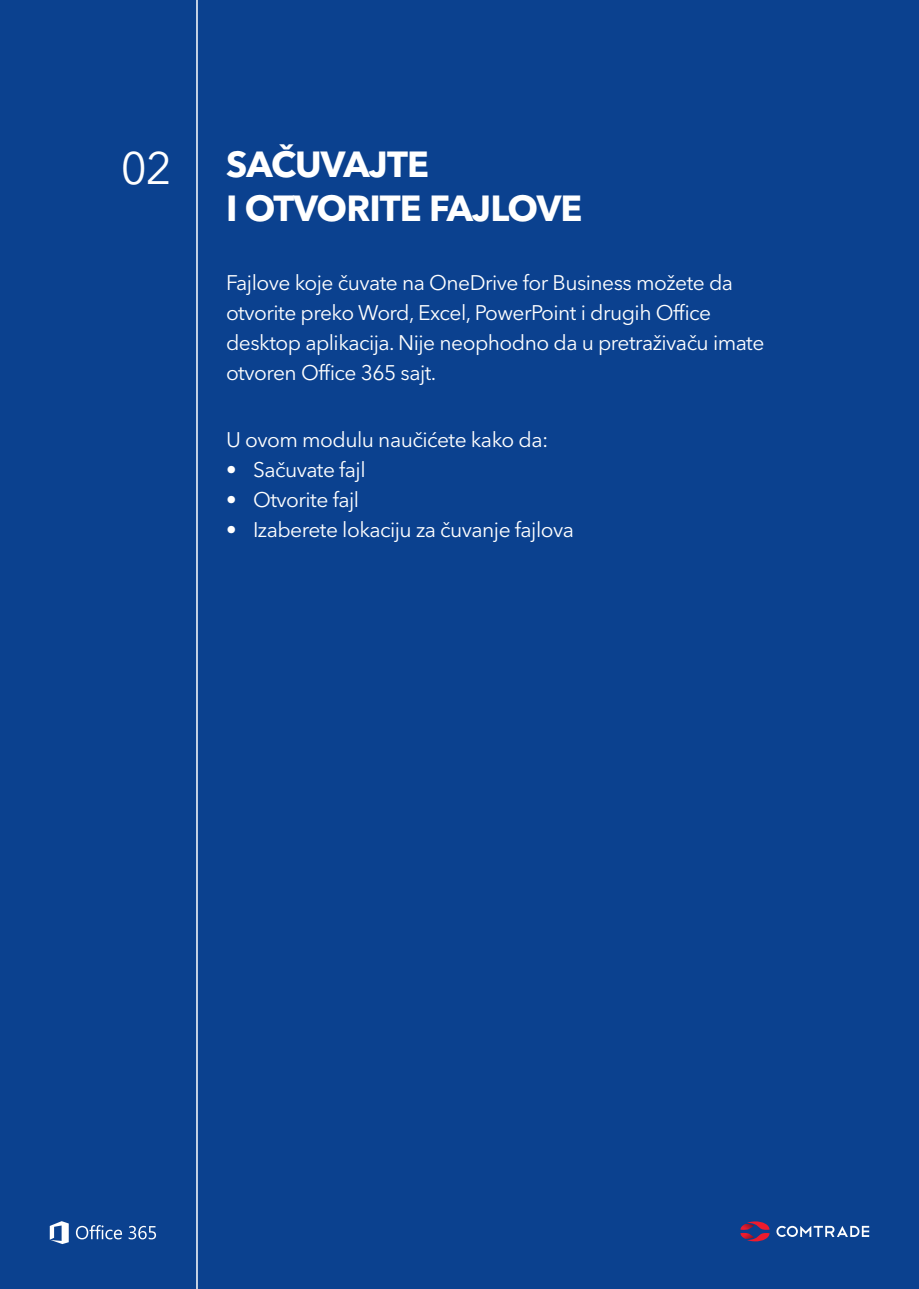
<style>
.page{position:relative;width:919px;height:1289px;background:#fff}
.page>*{position:absolute;margin:0;border:0;box-sizing:border-box;transform-origin:0 0}
.t1{font:45px "Avenir Next LT Pro";color:#fff}
.t2{font:700 36px/43.2px "Avenir Next LT Pro";color:#fff}
.t3{font:21px/30px "Avenir Next LT Pro";letter-spacing:-.025em;color:#fff}
</style>
<div class="page">
<div style="left:0;top:0;width:918px;height:1288px;background:#0b418f"></div>
<hr style="left:196px;top:0;width:2px;height:1288px;background:#fff">
<svg style="left:776px;top:1225px;width:93px;height:11px"></svg>
<svg style="left:740px;top:1221px;width:29px;height:20px"></svg>
<svg style="left:50px;top:1221px;width:19px;height:22px"></svg>
<svg style="left:76px;top:1225px;width:46px;height:14px"></svg>
<svg style="left:129px;top:1225px;width:27px;height:14px"></svg>
<h1 class="t1" style="left:121px;top:142px;width:53px">02</h1>
<h2 class="t2" style="left:226px;top:143px;width:92px">SAČUVAJTE<br>I OTVORITE</h2>
<h2 class="t2" style="left:429px;top:186px;width:23px">FAJLOVE</h2>
<p class="t3" style="left:226px;top:267px;width:540px">Fajlove koje čuvate na OneDrive for Business možete da otvorite preko Word, Excel, PowerPoint i drugih Office desktop aplikacija. Nije neophodno da u pretraživaču imate otvoren Office 365 sajt.</p>
<p class="t3" style="left:226px;top:424px;width:324px">U ovom modulu naučićete kako da:</p>
<p class="t3" style="left:226px;top:454px;width:141px">• Sačuvate fajl</p>
<p class="t3" style="left:226px;top:485px;width:134px">• Otvorite fajl</p>
<p class="t3" style="left:226px;top:515px;width:349px">• Izaberete lokaciju za čuvanje fajlova</p>
</div>
